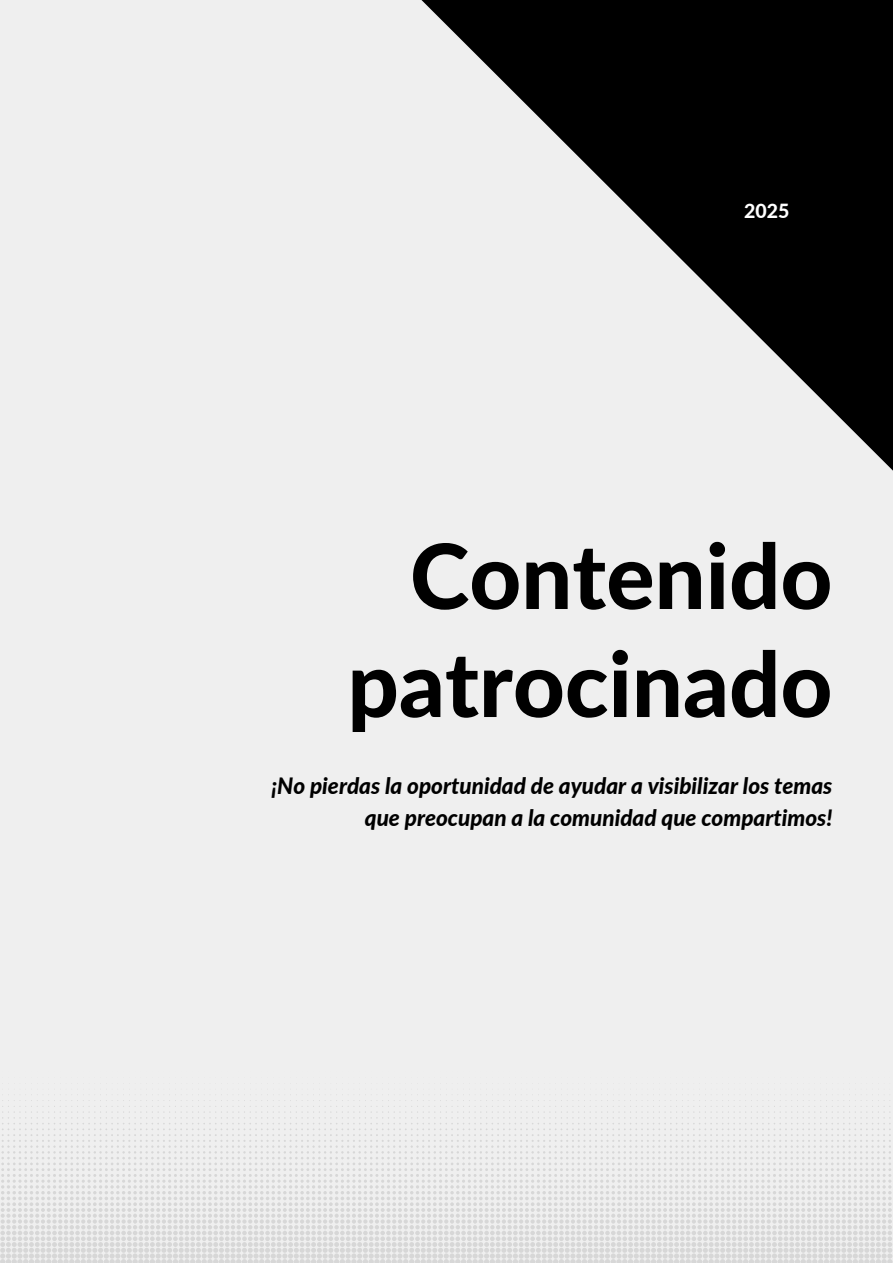
<style>
.page{position:relative;width:893px;height:1263px;background:#efefef}
.page>*{position:absolute;margin:0;border:0;box-sizing:border-box;transform-origin:0 0}
.t1{font:800 90px/108px "Lato";color:#000;text-align:right}
.t2{font:italic 800 22.5px/31.5px "Lato";color:#000;text-align:right}
.t3{font:800 19.5px "Lato";color:#fff}
</style>
<div class="page">
<svg style="left:421px;top:0;width:472px;height:471px"></svg>
<svg style="left:0;top:1094px;width:893px;height:169px"></svg>
<h1 class="t3" style="left:744px;top:199px;width:47px">2025</h1>
<p class="t1" style="left:347px;top:520px;width:486px">Contenido patrocinado</p>
<h2 class="t2" style="left:271px;top:770px;width:562px">¡No pierdas la oportunidad de ayudar a visibilizar los temas que preocupan a la comunidad que compartimos!</h2>
</div>
